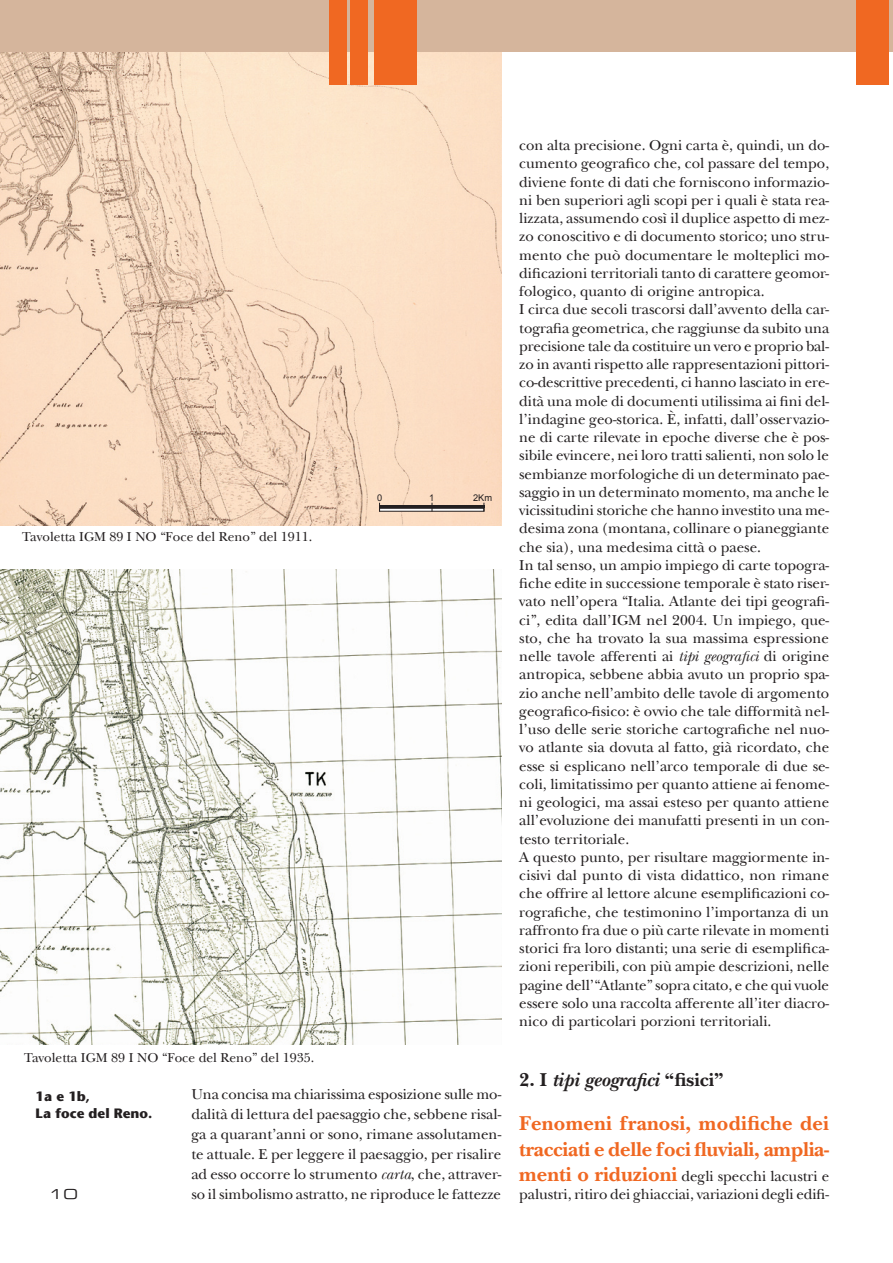
<style>
.page{position:relative;width:893px;height:1263px;background:#fff}
.page>*{position:absolute;margin:0;border:0;box-sizing:border-box;transform-origin:0 0}
.t1{font:700 21px/25.5px "New Baskerville";letter-spacing:-.01em;color:#f06822}
.t2{font:italic 700 19.5px "New Baskerville";color:#231f20}
.t3{font:15px/18.3px "New Baskerville";color:#231f20}
.t4{font:13.5px "New Baskerville";color:#231f20}
.t5{font:700 13.5px/16.2px "Stone Sans";color:#231f20}
.t6{font:13.5px "Eurostile Extended Two";color:#231f20;scale:1.11 1}
.t7{font:9.3px "Arial";color:#231f20}
.s1{font-style:italic}
.s2{font-style:normal}
.s3{font-weight:700;font-size:21px;color:#f06822}
</style>
<div class="page">
<img style="left:0;top:52px;width:501px;height:474px">
<hr style="left:379px;top:505px;width:105px;height:3px;background:#231f20">
<div style="left:379px;top:508px;width:105px;height:3px;border:1px solid #231f20"></div>
<img style="left:0;top:570px;width:501px;height:475px">
<div style="left:0;top:0;width:893px;height:52px;background:#d5b59c"></div>
<div style="left:856px;top:0;width:33px;height:85px;background:#f06822"></div>
<div style="left:330px;top:0;width:17px;height:85px;background:#f06822"></div>
<div style="left:350px;top:0;width:18px;height:85px;background:#f06822"></div>
<div style="left:374px;top:0;width:43px;height:85px;background:#f06822"></div>
<p class="t4" style="left:22px;top:528px;width:292px">Tavoletta IGM 89 I NO “Foce del Reno” del 1911.</p>
<p class="t7" style="left:377px;top:493px;width:7px">0</p>
<p class="t7" style="left:429px;top:493px;width:7px">1</p>
<p class="t7" style="left:473px;top:493px;width:21px">2Km</p>
<p class="t4" style="left:24px;top:1049px;width:292px">Tavoletta IGM 89 I NO “Foce del Reno” del 1935.</p>
<p class="t5" style="left:36px;top:1088px;width:118px">1a e 1b,<br>La foce del Reno.</p>
<p class="t3" style="left:191px;top:1083px;width:311px;line-height:20.1px;text-align:justify">Una concisa ma chiarissima esposizione sulle mo&shy;dalità di lettura del paesaggio che, sebbene risal&shy;ga a quarant’anni or sono, rimane assolutamen&shy;te attuale. E per leggere il paesaggio, per risalire ad esso occorre lo strumento <span class="s1">carta</span>, che, attraver&shy;so il simbolismo astratto, ne riproduce le fattezze</p>
<p class="t6" style="left:49px;top:1185px;width:28px">10</p>
<p class="t3" style="left:519px;top:136px;width:312px">con alta precisione. Ogni carta è, quindi, un do&shy;cumento geografico che, col passare del tempo, diviene fonte di dati che forniscono informazio&shy;ni ben superiori agli scopi per i quali è stata rea&shy;lizzata, assumendo così il duplice aspetto di mez&shy;zo conoscitivo e di documento storico; uno stru&shy;mento che può documentare le molteplici mo&shy;dificazioni territoriali tanto di carattere geomor&shy;fologico, quanto di origine antropica.<br>I circa due secoli trascorsi dall’avvento della car&shy;tografia geometrica, che raggiunse da subito una precisione tale da costituire un vero e proprio bal&shy;zo in avanti rispetto alle rappresentazioni pittori&shy;co-descrittive precedenti, ci hanno lasciato in ere&shy;dità una mole di documenti utilissima ai fini del&shy;l’indagine geo-storica. È, infatti, dall’osservazio&shy;ne di carte rilevate in epoche diverse che è pos&shy;sibile evincere, nei loro tratti salienti, non solo le sembianze morfologiche di un determinato pae&shy;saggio in un determinato momento, ma anche le vicissitudini storiche che hanno investito una me&shy;desima zona (montana, collinare o pianeggiante che sia), una medesima città o paese.<br>In tal senso, un ampio impiego di carte topogra&shy;fiche edite in successione temporale è stato riser&shy;vato nell’opera “Italia. Atlante dei tipi geografi&shy;ci”, edita dall’IGM nel 2004. Un impiego, que&shy;sto, che ha trovato la sua massima espressione nelle tavole afferenti ai <span class="s1">tipi geografici</span> di origine antropica, sebbene abbia avuto un proprio spa&shy;zio anche nell’ambito delle tavole di argomento geografico-fisico: è ovvio che tale difformità nel&shy;l’uso delle serie storiche cartografiche nel nuo&shy;vo atlante sia dovuta al fatto, già ricordato, che esse si esplicano nell’arco temporale di due se&shy;coli, limitatissimo per quanto attiene ai fenome&shy;ni geologici, ma assai esteso per quanto attiene all’evoluzione dei manufatti presenti in un con&shy;testo territoriale.<br>A questo punto, per risultare maggiormente in&shy;cisivi dal punto di vista didattico, non rimane che offrire al lettore alcune esemplificazioni co&shy;rografiche, che testimonino l’importanza di un raffronto fra due o più carte rilevate in momenti storici fra loro distanti; una serie di esemplifica&shy;zioni reperibili, con più ampie descrizioni, nelle pagine dell’“Atlante” sopra citato, e che qui vuole essere solo una raccolta afferente all’iter diacro&shy;nico di particolari porzioni territoriali.</p>
<h2 class="t2" style="left:519px;top:1068px;width:206px"><span class="s2">2. I</span> tipi geografici <span class="s2">“fisici”</span></h2>
<h1 class="t1" style="left:519px;top:1110px;width:311px">Fenomeni franosi, modifiche dei tracciati e delle foci fluviali, amplia-</h1>
<p class="t3" style="left:519px;top:1167px;width:311px"><span class="s3">menti o riduzioni</span> degli specchi lacustri e palustri, ritiro dei ghiacciai, variazioni degli edifi-</p>
</div>
